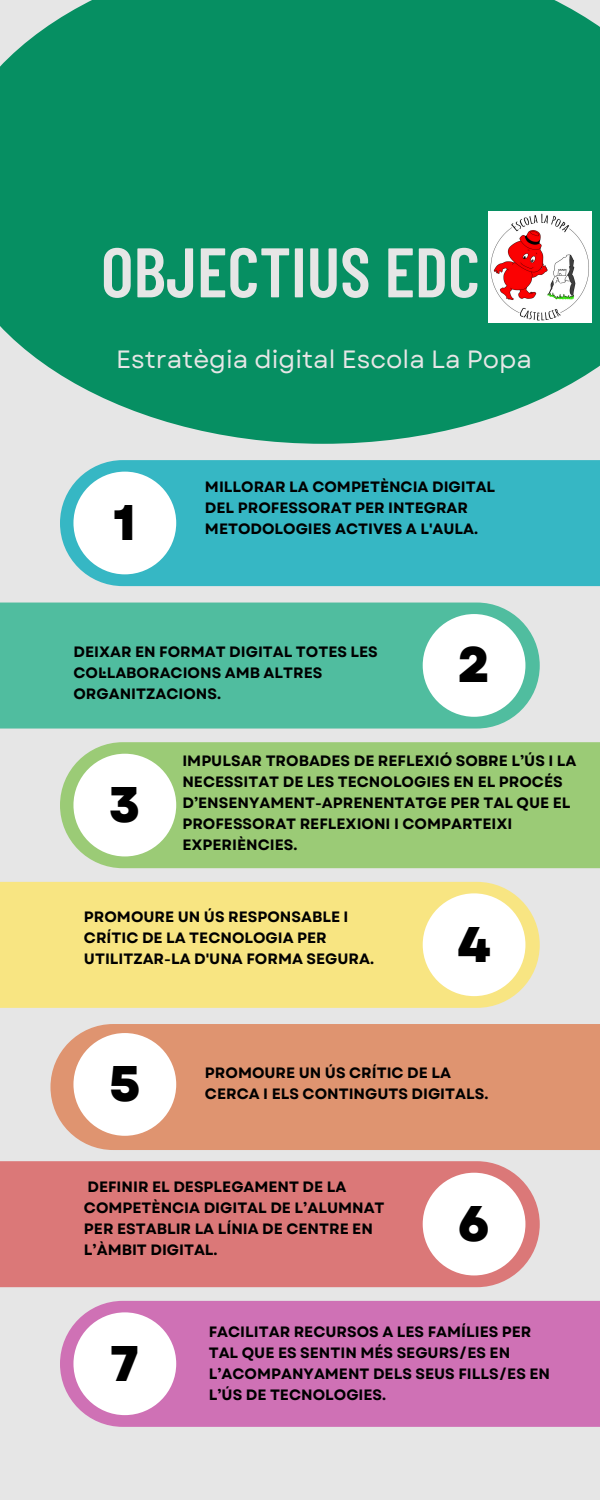
<style>
.page{position:relative;width:600px;height:1500px;background:#e6e6e6}
.page>*{position:absolute;margin:0;border:0;box-sizing:border-box;transform-origin:0 0}
.t1{font:600 70px "Barlow Condensed";color:#e6e6e6}
.t2{font:800 50px "Garet";color:#000}
.t3{font:25px "Garet";color:#e6e6e6}
.t4{font:700 15px/21px "Garet";color:#000}
</style>
<div class="page">
<div style="left:60px;top:460px;width:540px;height:126px;background:#36b7c4"></div>
<div style="left:0;top:603px;width:540px;height:126px;background:#50bd9f"></div>
<div style="left:60px;top:742px;width:540px;height:126px;background:#9bcb76"></div>
<div style="left:0;top:882px;width:540px;height:126px;background:#f8e582"></div>
<div style="left:50px;top:1024px;width:550px;height:126px;background:#df9470"></div>
<div style="left:0;top:1161px;width:540px;height:126px;background:#db7878"></div>
<div style="left:60px;top:1301px;width:540px;height:126px;background:#cf71b5"></div>
<div style="left:73px;top:472px;width:103px;height:102px;background:#fff;border-radius:50%"></div>
<div style="left:423px;top:614px;width:102px;height:103px;background:#fff;border-radius:50%"></div>
<div style="left:423px;top:893px;width:102px;height:103px;background:#fff;border-radius:50%"></div>
<div style="left:73px;top:754px;width:103px;height:102px;background:#fff;border-radius:50%"></div>
<div style="left:73px;top:1033px;width:103px;height:103px;background:#fff;border-radius:50%"></div>
<div style="left:73px;top:1312px;width:103px;height:103px;background:#fff;border-radius:50%"></div>
<div style="left:423px;top:1173px;width:102px;height:102px;background:#fff;border-radius:50%"></div>
<svg style="left:0;top:0;width:600px;height:444px;background:#18966c"></svg>
<img style="left:488px;top:212px;width:103px;height:110px">
<h1 class="t1" style="left:101px;top:227px;width:381px">OBJECTIUS EDC</h1>
<h3 class="t3" style="left:116px;top:342px;width:417px">Estratègia digital Escola La Popa</h3>
<h2 class="t2" style="left:114px;top:486px;width:24px">1</h2>
<p class="t4" style="left:205px;top:477px;width:292px">MILLORAR LA COMPETÈNCIA DIGITAL<br>DEL PROFESSORAT PER INTEGRAR<br>METODOLOGIES ACTIVES A L'AULA.</p>
<p class="t4" style="left:73px;top:641px;width:306px">DEIXAR EN FORMAT DIGITAL TOTES LES<br>COL·LABORACIONS AMB ALTRES<br>ORGANITZACIONS.</p>
<h2 class="t2" style="left:458px;top:629px;width:34px">2</h2>
<h2 class="t2" style="left:109px;top:768px;width:33px">3</h2>
<p class="t4" style="left:182px;top:750px;width:396px">IMPULSAR TROBADES DE REFLEXIÓ SOBRE L’ÚS I LA NECESSITAT DE LES TECNOLOGIES EN EL PROCÉS D’ENSENYAMENT-APRENENTATGE PER TAL QUE EL PROFESSORAT REFLEXIONI I COMPARTEIXI EXPERIÈNCIES.</p>
<p class="t4" style="left:84px;top:907px;width:292px">PROMOURE UN ÚS RESPONSABLE I<br>CRÍTIC DE LA TECNOLOGIA PER<br>UTILITZAR-LA D'UNA FORMA SEGURA.</p>
<h2 class="t2" style="left:457px;top:908px;width:35px">4</h2>
<h2 class="t2" style="left:109px;top:1048px;width:33px">5</h2>
<p class="t4" style="left:205px;top:1063px;width:285px">PROMOURE UN ÚS CRÍTIC DE LA<br>CERCA I ELS CONTINGUTS DIGITALS.</p>
<p class="t4" style="left:84px;top:1177px;width:302px">DEFINIR EL DESPLEGAMENT DE LA<br>COMPETÈNCIA DIGITAL DE L’ALUMNAT<br>PER ESTABLIR LA LÍNIA DE CENTRE EN<br>L’ÀMBIT DIGITAL.</p>
<h2 class="t2" style="left:458px;top:1187px;width:34px">6</h2>
<h2 class="t2" style="left:110px;top:1327px;width:30px">7</h2>
<p class="t4" style="left:209px;top:1321px;width:343px">FACILITAR RECURSOS A LES FAMÍLIES PER<br>TAL QUE ES SENTIN MÉS SEGURS/ES EN<br>L’ACOMPANYAMENT DELS SEUS FILLS/ES EN<br>L’ÚS DE TECNOLOGIES.</p>
</div>
